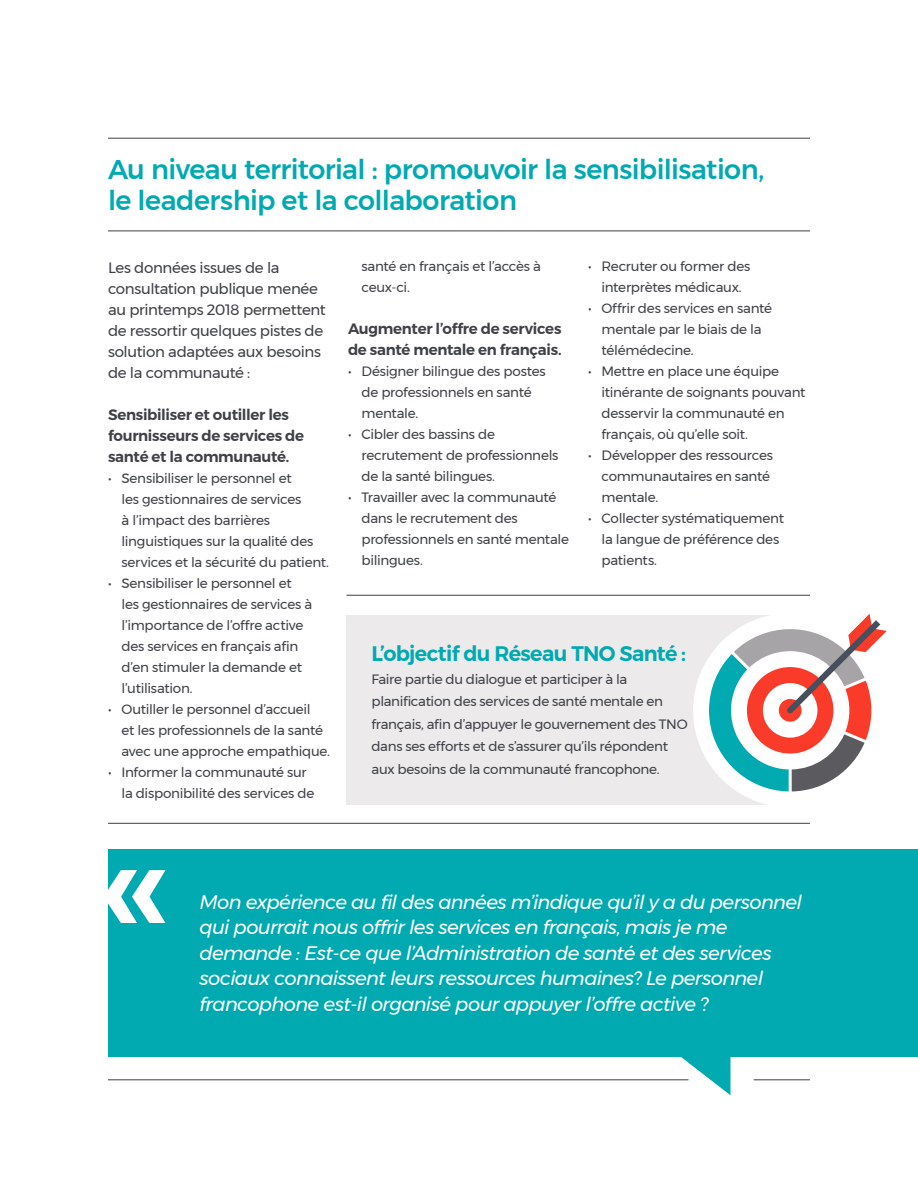
<style>
.page{position:relative;width:918px;height:1188px;background:#fff}
.page>*{position:absolute;margin:0;border:0;box-sizing:border-box;transform-origin:0 0}
.t1{font:500 27px/31.5px "Montserrat";letter-spacing:-.02em;color:#00aab0}
.t2{font:600 21px "Montserrat";letter-spacing:-.03em;color:#00aab0}
.t3{font:italic 19.5px/25.5px "Montserrat";letter-spacing:-.035em;color:#fff}
.t4{font:15px/21px "Montserrat";letter-spacing:-.025em;color:#3f4147}
.t5{font:600 15px/21px "Montserrat";letter-spacing:-.02em;color:#3f4147}
.t6{font:13.5px/21px "Montserrat";letter-spacing:-.02em;color:#3f4147}
</style>
<div class="page">
<hr style="left:108px;top:138px;width:702px;height:1px;background:#3f4147">
<hr style="left:108px;top:231px;width:702px;height:1px;background:#3f4147">
<hr style="left:108px;top:823px;width:702px;height:1px;background:#3f4147">
<hr style="left:346px;top:595px;width:464px;height:1px;background:#3f4147">
<hr style="left:108px;top:1080px;width:580px;height:1px;background:#3f4147">
<hr style="left:754px;top:1080px;width:56px;height:1px;background:#3f4147">
<div style="left:108px;top:849px;width:810px;height:208px;background:#00aab0"></div>
<svg style="left:674px;top:1057px;width:57px;height:38px"></svg>
<div style="left:346px;top:615px;width:464px;height:190px;background:#eceaeb"></div>
<div style="left:693px;top:613px;width:194px;height:194px;background:#fff;border-radius:50%"></div>
<svg style="left:709px;top:614px;width:178px;height:177px"></svg>
<svg style="left:108px;top:870px;width:57px;height:53px"></svg>
<h1 class="t1" style="left:108px;top:153px;width:658px">Au niveau territorial : promouvoir la sensibilisation, le leadership et la collaboration</h1>
<p class="t4" style="left:108px;top:257px;width:219px">Les données issues de la consultation publique menée au printemps 2018 permettent de ressortir quelques pistes de solution adaptées aux besoins de la communauté :</p>
<p class="t5" style="left:108px;top:404px;width:198px">Sensibiliser et outiller les fournisseurs de services de santé et la communauté.</p>
<p class="t6" style="left:122px;top:467px;width:209px;text-indent:-14px">• Sensibiliser le personnel et<br>les gestionnaires de services<br>à l’impact des barrières linguistiques sur la qualité des services et la sécurité du patient.</p>
<p class="t6" style="left:122px;top:572px;width:192px;text-indent:-14px">• Sensibiliser le personnel et les gestionnaires de services à l’importance de l’offre active des services en français afin d’en stimuler la demande et l’utilisation.</p>
<p class="t6" style="left:122px;top:698px;width:210px;text-indent:-14px">• Outiller le personnel d’accueil<br>et les professionnels de la santé avec une approche empathique.</p>
<p class="t6" style="left:122px;top:761px;width:194px;text-indent:-14px">• Informer la communauté sur la disponibilité des services de</p>
<p class="t6" style="left:362px;top:256px;width:181px">santé en français et l’accès à ceux-ci.</p>
<p class="t5" style="left:348px;top:318px;width:215px">Augmenter l’offre de services de santé mentale en français.</p>
<p class="t6" style="left:362px;top:361px;width:186px;text-indent:-14px">• Désigner bilingue des postes de professionnels en santé mentale.</p>
<p class="t6" style="left:362px;top:424px;width:199px;text-indent:-14px">• Cibler des bassins de recrutement de professionnels de la santé bilingues.</p>
<p class="t6" style="left:362px;top:487px;width:209px;text-indent:-14px">• Travailler avec la communauté dans le recrutement des professionnels en santé mentale bilingues.</p>
<p class="t6" style="left:588px;top:256px;width:164px;text-align:center">• Recruter ou former des interprètes médicaux.</p>
<p class="t6" style="left:602px;top:298px;width:172px;text-indent:-14px">• Offrir des services en santé mentale par le biais de la télémédecine.</p>
<p class="t6" style="left:602px;top:361px;width:206px;text-indent:-14px">• Mettre en place une équipe itinérante de soignants pouvant desservir la communauté en français, où qu’elle soit.</p>
<p class="t6" style="left:602px;top:445px;width:173px;text-indent:-14px">• Développer des ressources communautaires en santé mentale.</p>
<p class="t6" style="left:602px;top:508px;width:184px;text-indent:-14px">• Collecter systématiquement la langue de préférence des patients.</p>
<h2 class="t2" style="left:372px;top:637px;width:316px">L’objectif du Réseau TNO Santé :</h2>
<p class="t6" style="left:372px;top:667px;width:318px;line-height:22.5px">Faire partie du dialogue et participer à la planification des services de santé mentale en français, afin d’appuyer le gouvernement des TNO dans ses efforts et de s’assurer qu’ils répondent aux besoins de la communauté francophone.</p>
<p class="t3" style="left:200px;top:889px;width:604px">Mon expérience au fil des années m’indique qu’il y a du personnel qui pourrait nous offrir les services en français, mais je me demande : Est-ce que l’Administration de santé et des services sociaux connaissent leurs ressources humaines? Le personnel francophone est-il organisé pour appuyer l’offre active ?</p>
</div>
